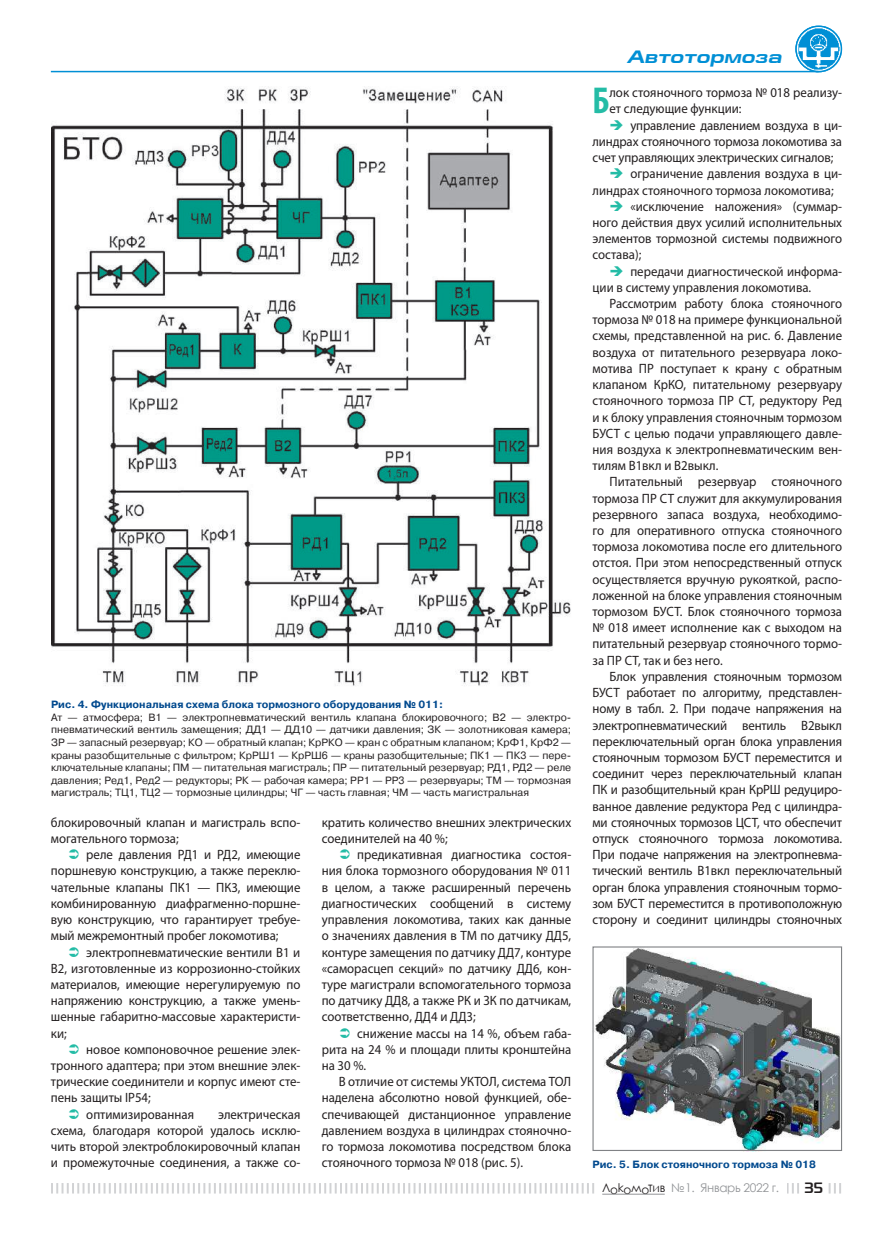
<style>
.page{position:relative;width:893px;height:1234px;background:#fff}
.page>*{position:absolute;margin:0;border:0;box-sizing:border-box;transform-origin:0 0}
.t1{font:700 condensed 37.5px "Myriad Pro";color:#24bca6;scale:.95 1}
.t2{font:italic 700 18px "Europe Ext";color:#008fd5}
.t3{font:700 15px "Magistral C";color:#231f20}
.t4{font:13.5px/16.2px "Myriad Pro";color:#231f20;text-align:justify;scale:.95 1}
.t5{font:12px "Century Gothic";letter-spacing:-.025em;color:#939598}
.t6{font:10.5px/12.6px "Pragmatica C";color:#231f20;text-align:justify}
.t7{font:700 10.5px "Pragmatica C";color:#01498e}
.s1{color:#24bca6}
.s2{color:#231f20}
.s3{font-size:13.8px;color:#231f20}
</style>
<div class="page">
<svg style="left:51px;top:1183px;width:790px;height:10px"></svg>
<div style="left:595px;top:1182px;width:191px;height:12px;background:#fff"></div>
<hr style="left:602px;top:1193px;width:63px;height:1px;background:#939598">
<div style="left:801px;top:1180px;width:25px;height:15px;background:#fff"></div>
<img style="left:795px;top:26px;width:47px;height:46px;border-radius:23px">
<div style="left:795px;top:26px;width:47px;height:46px;border:2px solid #008fd5;border-radius:50%"></div>
<hr style="left:51px;top:71px;width:767px;height:1px;background:#008fd5">
<img style="left:51px;top:86px;width:520px;height:600px">
<img style="left:594px;top:948px;width:246px;height:200px">
<div style="left:592px;top:946px;width:250px;height:204px;border:1px solid #808285"></div>
<p class="t7" style="left:51px;top:698px;width:394px">Рис. 4. Функциональная схема блока тормозного оборудования № 011:</p>
<p class="t6" style="left:51px;top:710px;width:522px">Ат — атмосфера; В1 — электропневматический вентиль клапана блокировочного; В2 — электро&shy;пневматический вентиль замещения; ДД1 — ДД10 — датчики давления; ЗК — золотниковая камера; ЗР — запасный резервуар; КО — обратный клапан; КрРКО — кран с обратным клапаном; КрФ1, КрФ2 — краны разобщительные с фильтром; КрРШ1 — КрРШ6 — краны разобщительные; ПК1 — ПК3 — пере&shy;ключательные клапаны; ПМ — питательная магистраль; ПР — питательный резервуар; РД1, РД2 — реле давления; Ред1, Ред2 — редукторы; РК — рабочая камера; РР1 — РР3 — резервуары; ТМ — тормозная магистраль; ТЦ1, ТЦ2 — тормозные цилиндры; ЧГ — часть главная; ЧМ — часть магистральная</p>
<p class="t4" style="left:51px;top:813px;width:264px">блокировочный клапан и магистраль вспо&shy;могательного тормоза;</p>
<p class="t4" style="left:51px;top:846px;width:264px;text-indent:35px">реле давления РД1 и РД2, имеющие поршневую конструкцию, а также переклю&shy;чательные клапаны ПК1 — ПК3, имеющие комбинированную диафрагменно-поршне&shy;вую конструкцию, что гарантирует требуе&shy;мый межремонтный пробег локомотива;</p>
<p class="t4" style="left:51px;top:943px;width:264px;text-indent:35px">электропневматические вентили В1 и В2, изготовленные из коррозионно-стойких материалов, имеющие нерегулируемую по напряжению конструкцию, а также умень&shy;шенные габаритно-массовые характеристи&shy;ки;</p>
<p class="t4" style="left:86px;top:1040px;width:227px">новое компоновочное решение элек-</p>
<p class="t4" style="left:51px;top:1056px;width:264px">тронного адаптера; при этом внешние элек-</p>
<p class="t4" style="left:51px;top:1073px;width:264px">трические соединители и корпус имеют сте-</p>
<p class="t4" style="left:51px;top:1089px;width:107px">пень защиты IP54;</p>
<p class="t4" style="left:86px;top:1105px;width:115px">оптимизированная</p>
<p class="t4" style="left:51px;top:1105px;width:264px;text-indent:167px">электрическая схема, благодаря которой удалось исклю&shy;чить второй электроблокировочный клапан и промежуточные соединения, а также со-</p>
<p class="t4" style="left:322px;top:813px;width:264px">кратить количество внешних электрических соединителей на 40 %;</p>
<p class="t4" style="left:322px;top:846px;width:264px;text-indent:35px">предикативная диагностика состоя&shy;ния блока тормозного оборудования № 011 в целом, а также расширенный перечень диагностических сообщений в систему управления локомотива, таких как данные о значениях давления в ТМ по датчику ДД5, контуре замещения по датчику ДД7, контуре «саморасцеп секций» по датчику ДД6, кон&shy;туре магистрали вспомогательного тормоза по датчику ДД8, а также РК и ЗК по датчикам, соответственно, ДД4 и ДД3;</p>
<p class="t4" style="left:322px;top:1024px;width:264px;text-indent:35px">снижение массы на 14 %, объем габа&shy;рита на 24 % и площади плиты кронштейна на 30 %.</p>
<p class="t4" style="left:322px;top:1073px;width:264px;text-indent:17px">В отличие от системы УКТОЛ, система ТОЛ наделена абсолютно новой функцией, обе&shy;спечивающей дистанционное управление давлением воздуха в цилиндрах стояночно&shy;го тормоза локомотива посредством блока стояночного тормоза № 018 (рис. 5).</p>
<h2 class="t2" style="left:628px;top:47px;width:156px">Автотормоза</h2>
<h1 class="t1" style="left:592px;top:77px;width:19px">Б</h1>
<p class="t4" style="left:609px;top:84px;width:246px">лок стояночного тормоза № 018 реализу&shy;ет следующие функции:</p>
<p class="t4" style="left:592px;top:117px;width:264px;text-indent:17px"><span class="s1">➔</span> управление давлением воздуха в ци&shy;линдрах стояночного тормоза локомотива за счет управляющих электрических сигналов;</p>
<p class="t4" style="left:592px;top:165px;width:264px;text-indent:17px"><span class="s1">➔</span> ограничение давления воздуха в ци&shy;линдрах стояночного тормоза локомотива;</p>
<p class="t4" style="left:592px;top:198px;width:264px;text-indent:17px"><span class="s1">➔</span> «исключение наложения» (суммар&shy;ного действия двух усилий исполнительных элементов тормозной системы подвижного состава);</p>
<p class="t4" style="left:592px;top:263px;width:264px;text-indent:17px"><span class="s1">➔</span> передачи диагностической информа&shy;ции в систему управления локомотива.</p>
<p class="t4" style="left:592px;top:295px;width:264px;text-indent:17px">Рассмотрим работу блока стояночного тормоза № 018 на примере функциональной схемы, представленной на рис. 6. Давление воздуха от питательного резервуара локо&shy;мотива ПР поступает к крану с обратным клапаном КрКО, питательному резервуару стояночного тормоза ПР СТ, редуктору Ред и к блоку управления стояночным тормозом БУСТ с целью подачи управляющего давле&shy;ния воздуха к электропневматическим вен&shy;тилям В1вкл и В2выкл.</p>
<p class="t4" style="left:592px;top:473px;width:264px;text-indent:17px">Питательный резервуар стояночного тормоза ПР СТ служит для аккумулирования резервного запаса воздуха, необходимо&shy;го для оперативного отпуска стояночного тормоза локомотива после его длительного отстоя. При этом непосредственный отпуск осуществляется вручную рукояткой, распо&shy;ложенной на блоке управления стояночным тормозом БУСТ. Блок стояночного тормоза № 018 имеет исполнение как с выходом на питательный резервуар стояночного тормо&shy;за ПР СТ, так и без него.</p>
<p class="t4" style="left:592px;top:668px;width:264px;text-indent:17px">Блок управления стояночным тормозом БУСТ работает по алгоритму, представлен&shy;ному в табл. 2. При подаче напряжения на электропневматический вентиль В2выкл переключательный орган блока управления стояночным тормозом БУСТ переместится и соединит через переключательный клапан ПК и разобщительный кран КрРШ редуциро&shy;ванное давление редуктора Ред с цилиндра&shy;ми стояночных тормозов ЦСТ, что обеспечит отпуск стояночного тормоза локомотива.<br>При подаче напряжения на электропневма&shy;тический вентиль В1вкл переключательный орган блока управления стояночным тормо&shy;зом БУСТ переместится в противоположную сторону и соединит цилиндры стояночных</p>
<p class="t7" style="left:592px;top:1157px;width:225px">Рис. 5. Блок стояночного тормоза № 018</p>
<p class="t5" style="left:602px;top:1179px;width:179px"><span class="s2">Лоkомо</span><span class="s3">т</span><span class="s2">ив</span> № 1. Январь 2022 г.</p>
<p class="t3" style="left:804px;top:1178px;width:20px">35</p>
</div>
